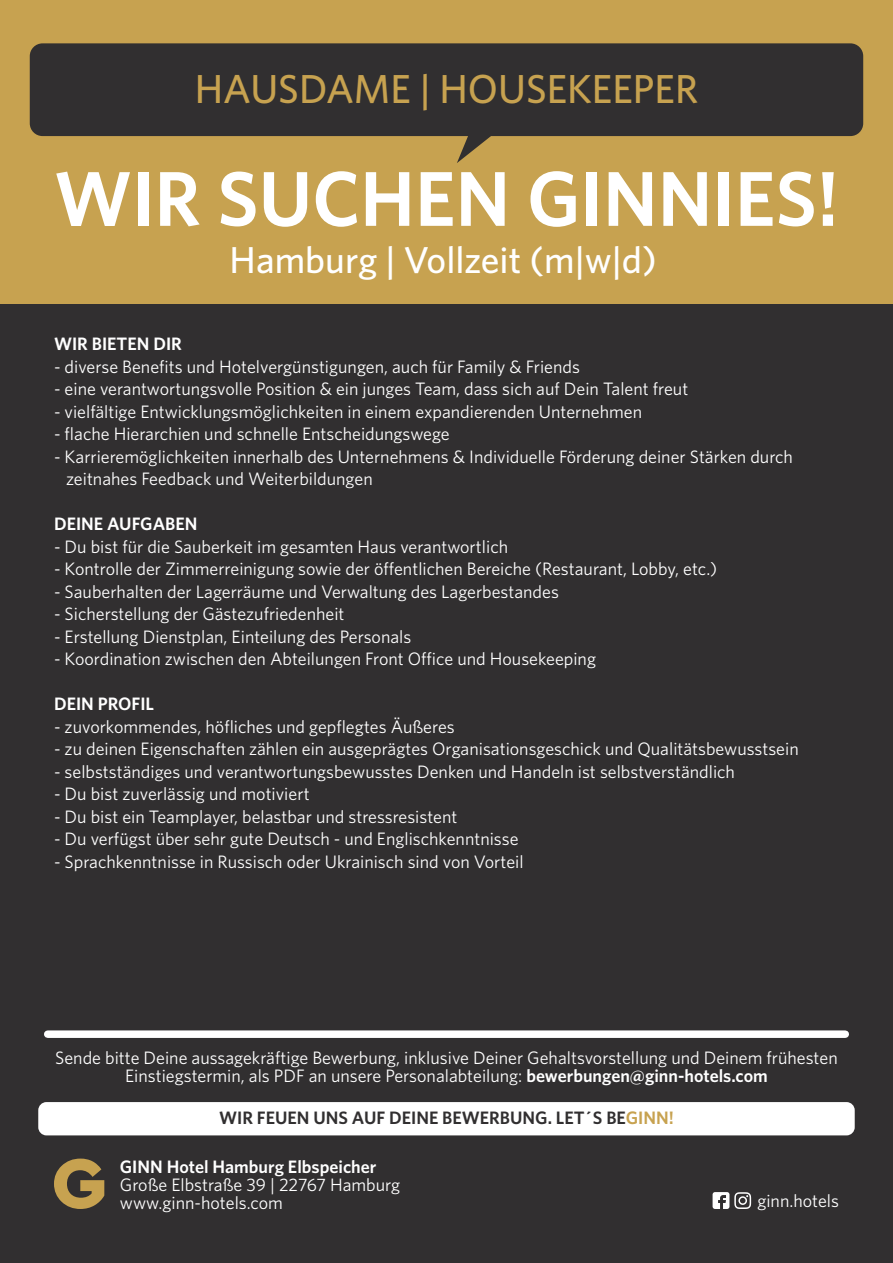
<style>
.page{position:relative;width:893px;height:1263px;background:#fff}
.page>*{position:absolute;margin:0;border:0;box-sizing:border-box;transform-origin:0 0}
.t1{font:600 77.85px "Whitney";color:#fff}
.t2{font:500 40.5px "Whitney";color:#c7a250}
.t3{font:500 37.5px "Whitney";color:#fff}
.t4{font:18px/18px "Whitney";color:#fff}
.t5{font:600 18px "Whitney";color:#fff}
.t6{font:600 18px "Whitney";color:#312f30}
.s1{font-weight:600}
.s2{color:#c7a250}
</style>
<div class="page">
<div style="left:0;top:0;width:893px;height:304px;background:#c7a250"></div>
<div style="left:0;top:304px;width:893px;height:959px;background:#312f30"></div>
<div style="left:38px;top:1102px;width:817px;height:33px;background:#fff;border-radius:8px"></div>
<div style="left:30px;top:43px;width:833px;height:93px;background:#312f30;border-radius:13px"></div>
<svg style="left:457px;top:136px;width:76px;height:27px"></svg>
<svg style="left:54px;top:1158px;width:50px;height:51px"></svg>
<div style="left:48px;top:1030px;width:797px;height:8px;background:#fff"></div>
<svg style="left:713px;top:1192px;width:38px;height:17px"></svg>
<h2 class="t2" style="left:195px;top:62px;width:505px">HAUSDAME | HOUSEKEEPER</h2>
<h1 class="t1" style="left:54px;top:147px;width:786px">WIR SUCHEN GINNIES!</h1>
<h3 class="t3" style="left:230px;top:235px;width:429px">Hamburg | Vollzeit (m|w|d)</h3>
<p class="t5" style="left:54px;top:332px;width:129px">WIR BIETEN DIR</p>
<p class="t4" style="left:54px;top:357px;width:527px">- diverse Benefits und Hotelvergünstigungen, auch für Family &amp; Friends</p>
<p class="t4" style="left:54px;top:380px;width:636px">- eine verantwortungsvolle Position &amp; ein junges Team, dass sich auf Dein Talent freut</p>
<p class="t4" style="left:54px;top:402px;width:590px">- vielfältige Entwicklungsmöglichkeiten in einem expandierenden Unternehmen</p>
<p class="t4" style="left:54px;top:425px;width:397px">- flache Hierarchien und schnelle Entscheidungswege</p>
<p class="t4" style="left:66px;top:445px;width:728px;line-height:22.5px;text-indent:-12px">- Karrieremöglichkeiten innerhalb des Unternehmens &amp; Individuelle Förderung deiner Stärken durch zeitnahes Feedback und Weiterbildungen</p>
<p class="t5" style="left:54px;top:512px;width:145px">DEINE AUFGABEN</p>
<p class="t4" style="left:54px;top:537px;width:456px">- Du bist für die Sauberkeit im gesamten Haus verantwortlich</p>
<p class="t4" style="left:54px;top:560px;width:665px">- Kontrolle der Zimmerreinigung sowie der öffentlichen Bereiche (Restaurant, Lobby, etc.)</p>
<p class="t4" style="left:54px;top:582px;width:506px">- Sauberhalten der Lagerräume und Verwaltung des Lagerbestandes</p>
<p class="t4" style="left:54px;top:605px;width:292px">- Sicherstellung der Gästezufriedenheit</p>
<p class="t4" style="left:54px;top:627px;width:359px">- Erstellung Dienstplan, Einteilung des Personals</p>
<p class="t4" style="left:54px;top:650px;width:544px">- Koordination zwischen den Abteilungen Front Office und Housekeeping</p>
<p class="t5" style="left:54px;top:692px;width:102px">DEIN PROFIL</p>
<p class="t4" style="left:54px;top:717px;width:402px">- zuvorkommendes, höfliches und gepflegtes Äußeres</p>
<p class="t4" style="left:54px;top:740px;width:746px">- zu deinen Eigenschaften zählen ein ausgeprägtes Organisationsgeschick und Qualitätsbewusstsein</p>
<p class="t4" style="left:54px;top:762px;width:682px">- selbstständiges und verantwortungsbewusstes Denken und Handeln ist selbstverständlich</p>
<p class="t4" style="left:54px;top:785px;width:257px">- Du bist zuverlässig und motiviert</p>
<p class="t4" style="left:54px;top:807px;width:405px">- Du bist ein Teamplayer, belastbar und stressresistent</p>
<p class="t4" style="left:54px;top:830px;width:466px">- Du verfügst über sehr gute Deutsch - und Englischkenntnisse</p>
<p class="t4" style="left:54px;top:852px;width:471px">- Sprachkenntnisse in Russisch oder Ukrainisch sind von Vorteil</p>
<p class="t4" style="left:55px;top:1049px;width:784px;text-align:center">Sende bitte Deine aussagekräftige Bewerbung, inklusive Deiner Gehaltsvorstellung und Deinem frühesten<br>Einstiegstermin, als PDF an unsere Personalabteilung: <span class="s1">bewerbungen@ginn-hotels.com</span></p>
<p class="t6" style="left:219px;top:1105px;width:456px">WIR FEUEN UNS AUF DEINE BEWERBUNG. LET´S BE<span class="s2">GINN!</span></p>
<p class="t5" style="left:120px;top:1155px;width:258px">GINN Hotel Hamburg Elbspeicher</p>
<p class="t4" style="left:120px;top:1175px;width:282px">Große Elbstraße 39 | 22767 Hamburg www.ginn-hotels.com</p>
<p class="t4" style="left:757px;top:1191px;width:83px">ginn.hotels</p>
</div>
